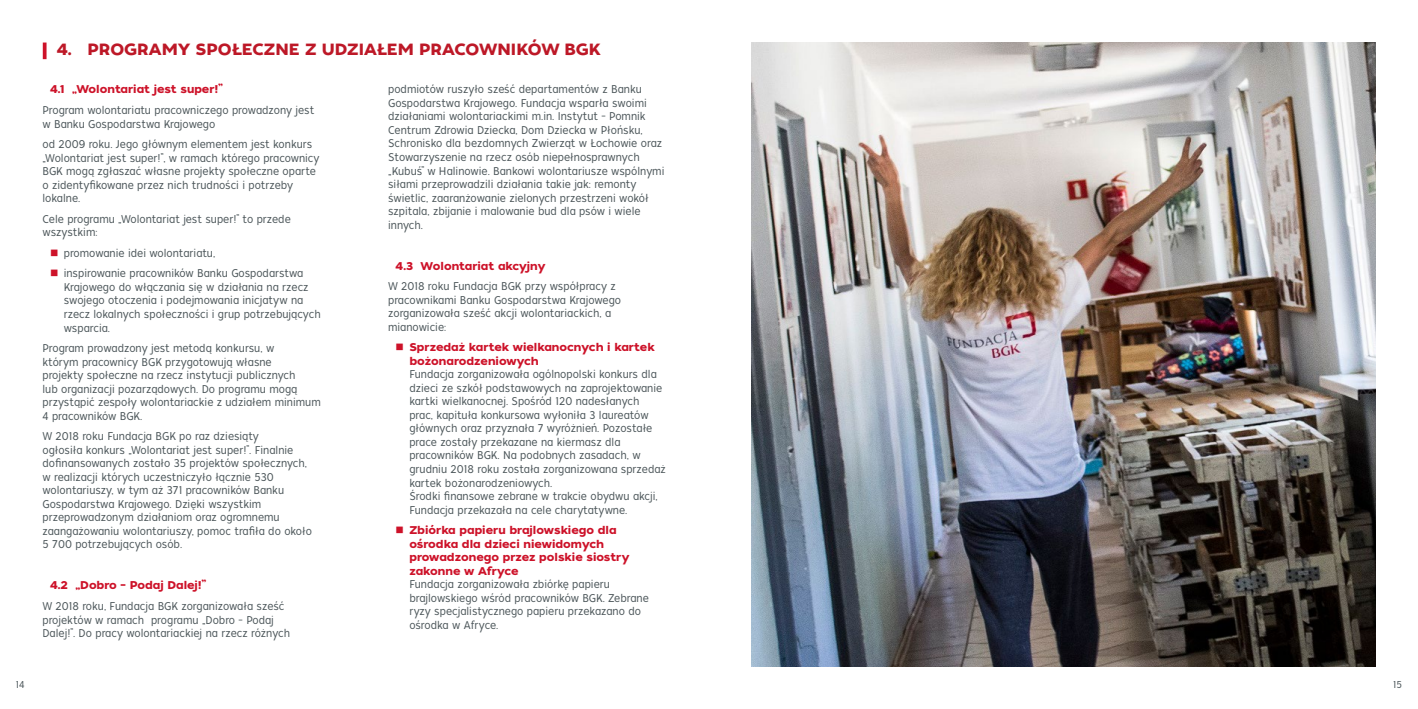
<style>
.page{position:relative;width:1418px;height:709px;background:#fff}
.page>*{position:absolute;margin:0;border:0;box-sizing:border-box;transform-origin:0 0}
.t1{font:16.25px "Tide Sans 600 Bunny";color:#bd1827}
.t2{font:11.25px/13.5px "Tide Sans Cond 300 Lil Kahuna";color:#4b5559}
.t3{font:11.25px/13.5px "Tide Sans 600 Bunny";color:#cd1229}
.t4{font:10px "Tide Sans Cond 300 Lil Kahuna";color:#4b5559}
</style>
<div class="page">
<svg style="left:43px;top:43px;width:4px;height:16px"></svg>
<img style="left:751px;top:43px;width:624px;height:623px">
<h1 class="t1" style="left:57px;top:39px;width:545px">4. PROGRAMY SPOŁECZNE Z UDZIAŁEM PRACOWNIKÓW BGK</h1>
<p class="t3" style="left:50px;top:83px;width:174px">4.1 „Wolontariat jest super!”</p>
<p class="t2" style="left:43px;top:104px;width:273px">Program wolontariatu pracowniczego prowadzony jest w Banku Gospodarstwa Krajowego</p>
<p class="t2" style="left:43px;top:138px;width:278px">od 2009 roku. Jego głównym elementem jest konkurs „Wolontariat jest super!”, w ramach którego pracownicy BGK mogą zgłaszać własne projekty społeczne oparte o zidentyfikowane przez nich trudności i potrzeby lokalne.</p>
<p class="t2" style="left:43px;top:212px;width:250px">Cele programu „Wolontariat jest super!” to przede wszystkim:</p>
<p class="t2" style="left:64px;top:243px;width:241px;line-height:20.6px">promowanie idei wolontariatu,<br>inspirowanie pracowników Banku Gospodarstwa</p>
<p class="t2" style="left:64px;top:280px;width:258px">Krajowego do włączania się w działania na rzecz swojego otoczenia i podejmowania inicjatyw na rzecz lokalnych społeczności i grup potrzebujących wsparcia.</p>
<p class="t2" style="left:42px;top:341px;width:280px">Program prowadzony jest metodą konkursu, w<br>którym pracownicy BGK przygotowują własne<br>projekty społeczne na rzecz instytucji publicznych<br>lub organizacji pozarządowych. Do programu mogą przystąpić zespoły wolontariackie z udziałem minimum 4 pracowników BGK.</p>
<p class="t2" style="left:42px;top:430px;width:271px">W 2018 roku Fundacja BGK po raz dziesiąty<br>ogłosiła konkurs „Wolontariat jest super!”. Finalnie dofinansowanych zostało 35 projektów społecznych, w realizacji których uczestniczyło łącznie 530 wolontariuszy, w tym aż 371 pracowników Banku Gospodarstwa Krajowego. Dzięki wszystkim przeprowadzonym działaniom oraz ogromnemu zaangażowaniu wolontariuszy, pomoc trafiła do około 5 700 potrzebujących osób.</p>
<p class="t3" style="left:50px;top:579px;width:157px">4.2 „Dobro – Podaj Dalej!”</p>
<p class="t2" style="left:42px;top:599px;width:249px">W 2018 roku, Fundacja BGK zorganizowała sześć projektów w ramach programu „Dobro – Podaj<br>Dalej!”. Do pracy wolontariackiej na rzecz różnych</p>
<p class="t2" style="left:388px;top:83px;width:278px">podmiotów ruszyło sześć departamentów z Banku Gospodarstwa Krajowego. Fundacja wsparła swoimi działaniami wolontariackimi m.in. Instytut – Pomnik Centrum Zdrowia Dziecka, Dom Dziecka w Płońsku, Schronisko dla bezdomnych Zwierząt w Łochowie oraz Stowarzyszenie na rzecz osób niepełnosprawnych „Kubuś” w Halinowie. Bankowi wolontariusze wspólnymi siłami przeprowadzili działania takie jak: remonty świetlic, zaaranżowanie zielonych przestrzeni wokół szpitala, zbijanie i malowanie bud dla psów i wiele innych.</p>
<p class="t3" style="left:395px;top:259px;width:151px">4.3 Wolontariat akcyjny</p>
<p class="t2" style="left:388px;top:280px;width:234px">W 2018 roku Fundacja BGK przy współpracy z pracownikami Banku Gospodarstwa Krajowego zorganizowała sześć akcji wolontariackich, a mianowicie:</p>
<p class="t3" style="left:409px;top:341px;width:247px">Sprzedaż kartek wielkanocnych i kartek bożonarodzeniowych</p>
<p class="t2" style="left:409px;top:368px;width:258px">Fundacja zorganizowała ogólnopolski konkurs dla dzieci ze szkół podstawowych na zaprojektowanie kartki wielkanocnej. Spośród 120 nadesłanych prac, kapituła konkursowa wyłoniła 3 laureatów głównych oraz przyznała 7 wyróżnień. Pozostałe prace zostały przekazane na kiermasz dla pracowników BGK. Na podobnych zasadach, w grudniu 2018 roku została zorganizowana sprzedaż kartek bożonarodzeniowych.<br>Środki finansowe zebrane w trakcie obydwu akcji, Fundacja przekazała na cele charytatywne.</p>
<p class="t3" style="left:409px;top:524px;width:221px">Zbiórka papieru brajlowskiego dla ośrodka dla dzieci niewidomych prowadzonego przez polskie siostry zakonne w Afryce</p>
<p class="t2" style="left:409px;top:577px;width:241px">Fundacja zorganizowała zbiórkę papieru brajlowskiego wśród pracowników BGK. Zebrane ryzy specjalistycznego papieru przekazano do ośrodka w Afryce.</p>
<p class="t4" style="left:16px;top:678px;width:10px">14</p>
<p class="t4" style="left:1393px;top:678px;width:10px">15</p>
</div>
